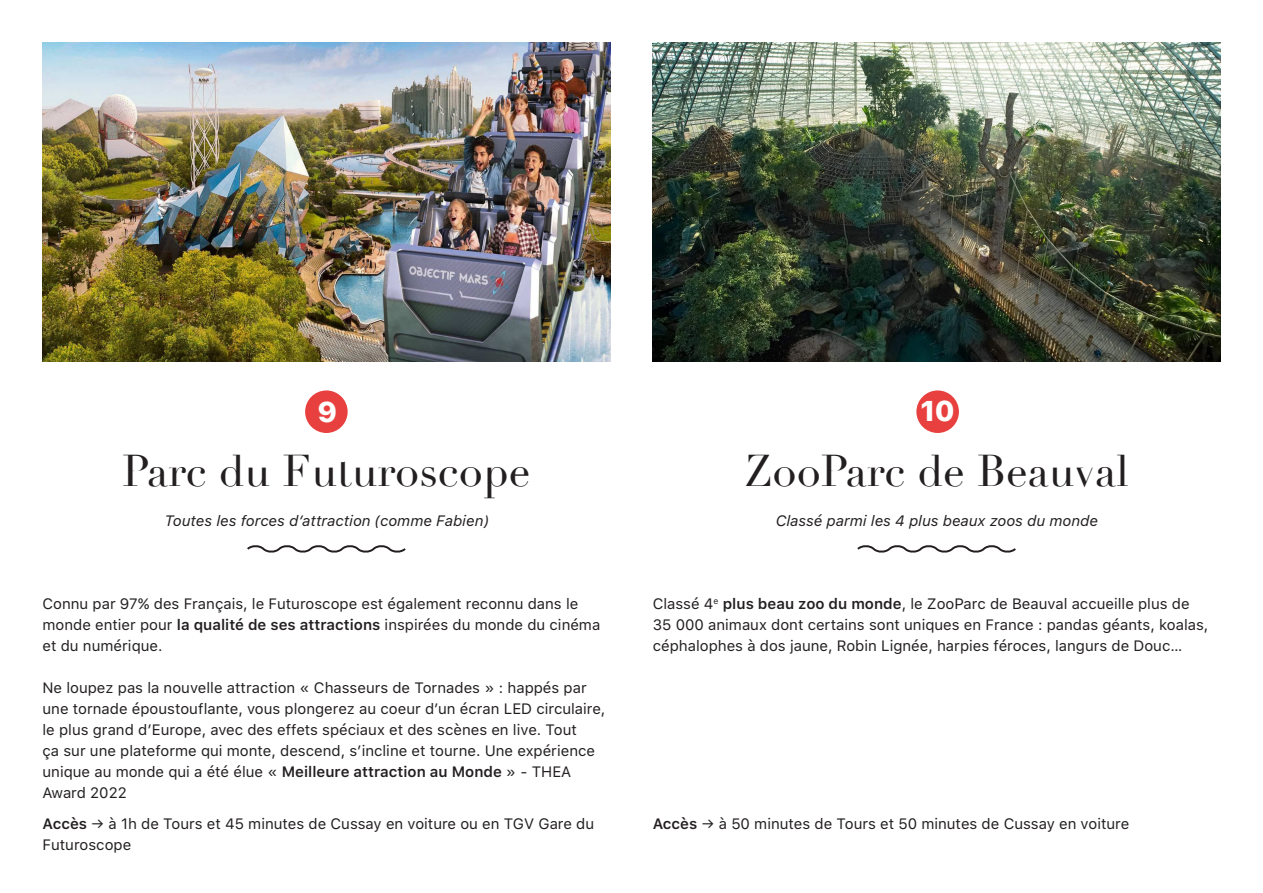
<style>
.page{position:relative;width:1263px;height:893px;background:#fff}
.page>*{position:absolute;margin:0;border:0;box-sizing:border-box;transform-origin:0 0}
.t1{font:43.5px "Didot";color:#231f20}
.t2{font:800 28.5px "SFUI Display";color:#fff}
.t3{font:15px/21px "SFUI Text";color:#231f20}
.t4{font:italic 15px "SFUI Text";color:#231f20}
.s1{font-weight:600}
</style>
<div class="page">
<img style="left:43px;top:43px;width:567px;height:319px">
<img style="left:653px;top:43px;width:567px;height:319px">
<svg style="left:247px;top:545px;width:159px;height:8px"></svg>
<svg style="left:857px;top:545px;width:159px;height:8px"></svg>
<div style="left:305px;top:390px;width:43px;height:43px;background:#e8403e;border-radius:50%"></div>
<div style="left:916px;top:390px;width:43px;height:43px;background:#e8403e;border-radius:50%"></div>
<p class="t2" style="left:318px;top:395px;width:21px">9</p>
<p class="t2" style="left:921px;top:394px;width:35px">10</p>
<p class="t1" style="left:122px;top:444px;width:410px">Parc du Futuroscope</p>
<p class="t1" style="left:744px;top:444px;width:386px">ZooParc de Beauval</p>
<p class="t4" style="left:164px;top:507px;width:326px">Toutes les forces d’attraction (comme Fabien)</p>
<p class="t4" style="left:775px;top:507px;width:324px">Classé parmi les 4 plus beaux zoos du monde</p>
<p class="t3" style="left:43px;top:594px;width:559px">Connu par 97% des Français, le Futuroscope est également reconnu dans le monde entier pour <span class="s1">la qualité de ses attractions</span> inspirées du monde du cinéma et du numérique.</p>
<p class="t3" style="left:43px;top:678px;width:564px">Ne loupez pas la nouvelle attraction « Chasseurs de Tornades » : happés par une tornade époustouflante, vous plongerez au coeur d’un écran LED circulaire, le plus grand d’Europe, avec des effets spéciaux et des scènes en live. Tout<br>ça sur une plateforme qui monte, descend, s’incline et tourne. Une expérience unique au monde qui a été élue « <span class="s1">Meilleure attraction au Monde</span> » - THEA Award 2022</p>
<p class="t3" style="left:653px;top:594px;width:538px">Classé 4<sup>e</sup> <span class="s1">plus beau zoo du monde</span>, le ZooParc de Beauval accueille plus de</p>
<p class="t3" style="left:653px;top:615px;width:557px">35 000 animaux dont certains sont uniques en France : pandas géants, koalas, céphalophes à dos jaune, Robin Lignée, harpies féroces, langurs de Douc…</p>
<p class="t3" style="left:43px;top:814px;width:553px"><span class="s1">Accès</span> → à 1h de Tours et 45 minutes de Cussay en voiture ou en TGV Gare du<br>Futuroscope</p>
<p class="t3" style="left:653px;top:814px;width:478px"><span class="s1">Accès</span> → à 50 minutes de Tours et 50 minutes de Cussay en voiture</p>
</div>
